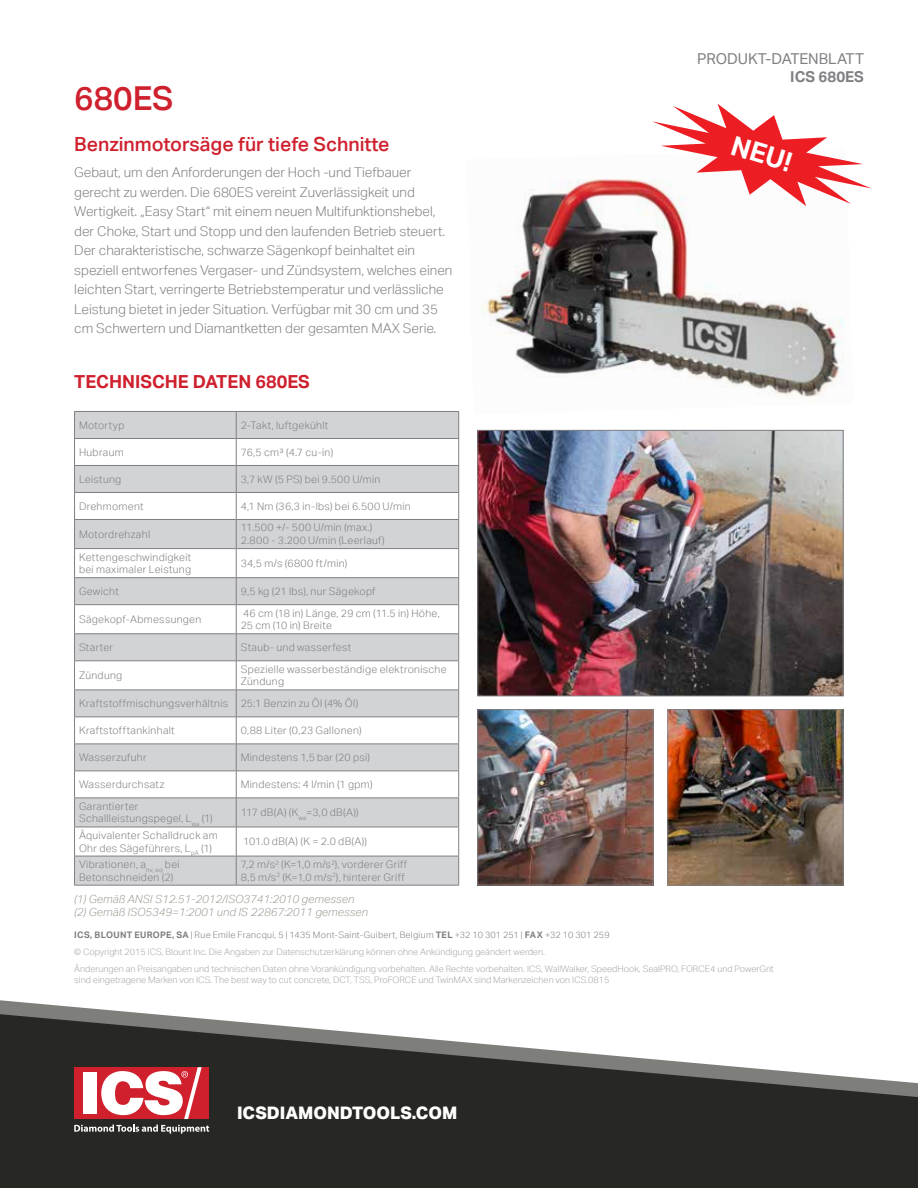
<style>
.page{position:relative;width:918px;height:1188px;background:#fff}
.page>*{position:absolute;margin:0;border:0;box-sizing:border-box;transform-origin:0 0}
.t1{font:500 33px "Aktiv Grotesk";color:#cf202e}
.t2{font:700 27px "Aktiv Grotesk";color:#fff}
.t3{font:500 19.5px "Aktiv Grotesk";color:#cf202e}
.t4{font:700 18px "Aktiv Grotesk";color:#cf202e}
.t5{font:800 17.25px "Aktiv Grotesk";letter-spacing:-.005em;color:#fff}
.t6{font:15px "Aktiv Grotesk";color:#807f83}
.t7{font:700 15px "Aktiv Grotesk";color:#807f83}
.t8{font:300 13.5px/19.5px "Aktiv Grotesk";color:#807f83}
.t9{font:italic 300 11.25px/12.8px "Aktiv Grotesk";color:#a0a097}
.t10{font:300 10.5px/12.6px "Aktiv Grotesk";letter-spacing:.03em;color:#807f83}
.t11{font:300 9px/17.2px "Aktiv Grotesk";color:#a9a8a9}
.s1{font-weight:700;color:#807f83}
.s2{color:#807f83}
</style>
<div class="page">
<img style="left:482px;top:179px;width:362px;height:220px">
<img style="left:479px;top:432px;width:363px;height:262px">
<div style="left:477px;top:430px;width:367px;height:266px;border:1px solid #807f83"></div>
<img style="left:479px;top:711px;width:172px;height:172px">
<div style="left:477px;top:709px;width:176px;height:176px;border:1px solid #807f83"></div>
<img style="left:669px;top:711px;width:173px;height:172px">
<div style="left:667px;top:709px;width:177px;height:176px;border:1px solid #807f83"></div>
<svg style="left:640px;top:104px;width:231px;height:124px"></svg>
<svg style="left:75px;top:412px;width:383px;height:473px;fill:#d1d3d4"></svg>
<hr style="left:74px;top:411px;width:162px;height:1px;background:#807f83">
<hr style="left:236px;top:411px;width:223px;height:1px;background:#807f83">
<hr style="left:74px;top:438px;width:162px;height:1px;background:#807f83">
<hr style="left:236px;top:438px;width:223px;height:1px;background:#807f83">
<hr style="left:74px;top:465px;width:162px;height:1px;background:#807f83">
<hr style="left:236px;top:465px;width:223px;height:1px;background:#807f83">
<hr style="left:74px;top:492px;width:162px;height:1px;background:#807f83">
<hr style="left:236px;top:492px;width:223px;height:1px;background:#807f83">
<hr style="left:74px;top:519px;width:162px;height:1px;background:#807f83">
<hr style="left:236px;top:519px;width:223px;height:1px;background:#807f83">
<hr style="left:74px;top:548px;width:162px;height:1px;background:#807f83">
<hr style="left:236px;top:548px;width:223px;height:1px;background:#807f83">
<hr style="left:74px;top:577px;width:162px;height:1px;background:#807f83">
<hr style="left:236px;top:577px;width:223px;height:1px;background:#807f83">
<hr style="left:74px;top:604px;width:162px;height:1px;background:#807f83">
<hr style="left:236px;top:604px;width:223px;height:1px;background:#807f83">
<hr style="left:74px;top:634px;width:162px;height:1px;background:#807f83">
<hr style="left:236px;top:634px;width:223px;height:1px;background:#807f83">
<hr style="left:74px;top:661px;width:162px;height:1px;background:#807f83">
<hr style="left:236px;top:661px;width:223px;height:1px;background:#807f83">
<hr style="left:74px;top:690px;width:162px;height:1px;background:#807f83">
<hr style="left:236px;top:690px;width:223px;height:1px;background:#807f83">
<hr style="left:74px;top:717px;width:162px;height:1px;background:#807f83">
<hr style="left:236px;top:717px;width:223px;height:1px;background:#807f83">
<hr style="left:74px;top:744px;width:162px;height:1px;background:#807f83">
<hr style="left:236px;top:744px;width:223px;height:1px;background:#807f83">
<hr style="left:74px;top:771px;width:162px;height:1px;background:#807f83">
<hr style="left:236px;top:771px;width:223px;height:1px;background:#807f83">
<hr style="left:74px;top:798px;width:162px;height:1px;background:#807f83">
<hr style="left:236px;top:798px;width:223px;height:1px;background:#807f83">
<hr style="left:74px;top:827px;width:162px;height:1px;background:#807f83">
<hr style="left:236px;top:827px;width:223px;height:1px;background:#807f83">
<hr style="left:74px;top:856px;width:162px;height:1px;background:#807f83">
<svg style="left:74px;top:412px;width:1px;height:473px"></svg>
<hr style="left:236px;top:856px;width:223px;height:1px;background:#807f83">
<svg style="left:236px;top:412px;width:1px;height:473px"></svg>
<svg style="left:458px;top:412px;width:1px;height:473px"></svg>
<hr style="left:74px;top:885px;width:162px;height:1px;background:#807f83">
<hr style="left:236px;top:885px;width:223px;height:1px;background:#807f83">
<svg style="left:0;top:1000px;width:140px;height:13px"></svg>
<svg style="left:0;top:1013px;width:918px;height:175px;fill:#272724"></svg>
<div style="left:74px;top:1067px;width:135px;height:52px;background:#d0202e"></div>
<div style="left:84px;top:1072px;width:13px;height:42px;background:#fff"></div>
<svg style="left:101px;top:1067px;width:101px;height:52px"></svg>
<svg style="left:74px;top:1125px;width:135px;height:9px"></svg>
<h1 class="t1" style="left:74px;top:78px;width:101px">680ES</h1>
<h3 class="t3" style="left:74px;top:133px;width:317px">Benzinmotorsäge für tiefe Schnitte</h3>
<p class="t8" style="left:74px;top:163px;width:380px">Gebaut, um den Anforderungen der Hoch -und Tiefbauer gerecht zu werden. Die 680ES vereint Zuverlässigkeit und Wertigkeit. „Easy Start“ mit einem neuen Multifunktionshebel, der Choke, Start und Stopp und den laufenden Betrieb steuert.<br>Der charakteristische, schwarze Sägenkopf beinhaltet ein speziell entworfenes Vergaser- und Zündsystem, welches einen leichten Start, verringerte Betriebstemperatur und verlässliche Leistung bietet in jeder Situation. Verfügbar mit 30 cm und 35 cm Schwertern und Diamantketten der gesamten MAX Serie.</p>
<h3 class="t4" style="left:74px;top:371px;width:237px">TECHNISCHE DATEN 680ES</h3>
<p class="t10" style="left:79px;top:419px;width:47px">Motortyp</p>
<p class="t10" style="left:241px;top:419px;width:89px">2-Takt, luftgekühlt</p>
<p class="t10" style="left:79px;top:446px;width:46px">Hubraum</p>
<p class="t10" style="left:241px;top:446px;width:94px">76,5 cm³ (4.7 cu-in)</p>
<p class="t10" style="left:79px;top:473px;width:44px">Leistung</p>
<p class="t10" style="left:241px;top:473px;width:141px">3,7 kW (5 PS) bei 9.500 U/min</p>
<p class="t10" style="left:79px;top:500px;width:66px">Drehmoment</p>
<p class="t10" style="left:241px;top:500px;width:172px">4,1 Nm (36,3 in-lbs) bei 6.500 U/min</p>
<p class="t10" style="left:79px;top:528px;width:73px">Motordrehzahl</p>
<p class="t10" style="left:241px;top:521px;width:146px">11.500 +/- 500 U/min (max.)<br>2.800 - 3.200 U/min (Leerlauf)</p>
<p class="t10" style="left:79px;top:551px;width:114px">Kettengeschwindigkeit bei maximaler Leistung</p>
<p class="t10" style="left:241px;top:557px;width:108px">34,5 m/s (6800 ft/min)</p>
<p class="t10" style="left:79px;top:585px;width:41px">Gewicht</p>
<p class="t10" style="left:241px;top:585px;width:136px">9,5 kg (21 lbs), nur Sägekopf</p>
<p class="t10" style="left:79px;top:613px;width:124px">Sägekopf-Abmessungen</p>
<p class="t10" style="left:241px;top:607px;width:201px">46 cm (18 in) Länge, 29 cm (11.5 in) Höhe,<br>25 cm (10 in) Breite</p>
<p class="t10" style="left:79px;top:641px;width:36px">Starter</p>
<p class="t10" style="left:241px;top:641px;width:112px">Staub- und wasserfest</p>
<p class="t10" style="left:79px;top:669px;width:45px">Zündung</p>
<p class="t10" style="left:241px;top:663px;width:207px">Spezielle wasserbeständige elektronische<br>Zündung</p>
<p class="t10" style="left:79px;top:697px;width:281px">Kraftstoffmischungsverhältnis 25:1 Benzin zu Öl (4% Öl)</p>
<p class="t10" style="left:79px;top:724px;width:97px">Kraftstofftankinhalt</p>
<p class="t10" style="left:241px;top:724px;width:122px">0,88 Liter (0,23 Gallonen)</p>
<p class="t10" style="left:79px;top:751px;width:69px">Wasserzufuhr</p>
<p class="t10" style="left:241px;top:751px;width:131px">Mindestens 1,5 bar (20 psi)</p>
<p class="t10" style="left:79px;top:778px;width:87px">Wasserdurchsatz</p>
<p class="t10" style="left:241px;top:778px;width:133px">Mindestens: 4 l/min (1 gpm)</p>
<p class="t10" style="left:79px;top:800px;width:135px">Garantierter<br>Schallleistungspegel, L<sub>wa</sub> (1)</p>
<p class="t10" style="left:241px;top:806px;width:120px">117 dB(A) (K<sub>wa</sub>=3,0 dB(A))</p>
<p class="t10" style="left:79px;top:829px;width:140px">Äquivalenter Schalldruck am<br>Ohr des Sägeführers, L<sub>pA</sub> (1)</p>
<p class="t10" style="left:243px;top:835px;width:126px">101.0 dB(A) (K = 2.0 dB(A))</p>
<p class="t10" style="left:79px;top:858px;width:102px">Vibrationen, a<sub>hv,</sub> <sub>eq</sub> bei<br>Betonschneiden (2)</p>
<p class="t10" style="left:241px;top:858px;width:168px">7,2 m/s<sup>2</sup> (K=1,0 m/s<sup>2</sup>), vorderer Griff<br>8,5 m/s<sup>2</sup> (K=1,0 m/s<sup>2</sup>), hinterer Griff</p>
<p class="t9" style="left:74px;top:893px;width:295px">(1) Gemäß ANSI S12.51-2012/ISO3741:2010 gemessen (2) Gemäß ISO5349=1:2001 und IS 22867:2011 gemessen</p>
<h3 class="t6" style="left:697px;top:49px;width:168px">PRODUKT-DATENBLATT</h3>
<h3 class="t7" style="left:790px;top:67px;width:75px">ICS 680ES</h3>
<h2 class="t2" style="left:737px;top:129px;width:63px;rotate:17deg">NEU!</h2>
<p class="t11" style="left:74px;top:926px;width:701px"><span class="s1">ICS, BLOUNT EUROPE, SA</span> <span class="s2">| Rue Emile Francqui, 5 | 1435 Mont-Saint-Guibert, Belgium</span> <span class="s1">TEL</span> <span class="s2">+32 10 301 251 |</span> <span class="s1">FAX</span> <span class="s2">+32 10 301 259<br></span>© Copyright 2015 ICS, Blount Inc. Die Angaben zur Datenschutzerklärung können ohne Ankündigung geändert werden.<br>Änderungen an Preisangaben und technischen Daten ohne Vorankündigung vorbehalten. Alle Rechte vorbehalten. ICS, WallWalker, SpeedHook, SealPRO, FORCE4 und PowerGrit</p>
<p class="t11" style="left:74px;top:971px;width:537px">sind eingetragene Marken von ICS. The best way to cut concrete, DCT, TSS, ProFORCE und TwinMAX sind Markenzeichen von ICS.0815</p>
<h3 class="t5" style="left:237px;top:1102px;width:222px">ICSDIAMONDTOOLS.COM</h3>
</div>
